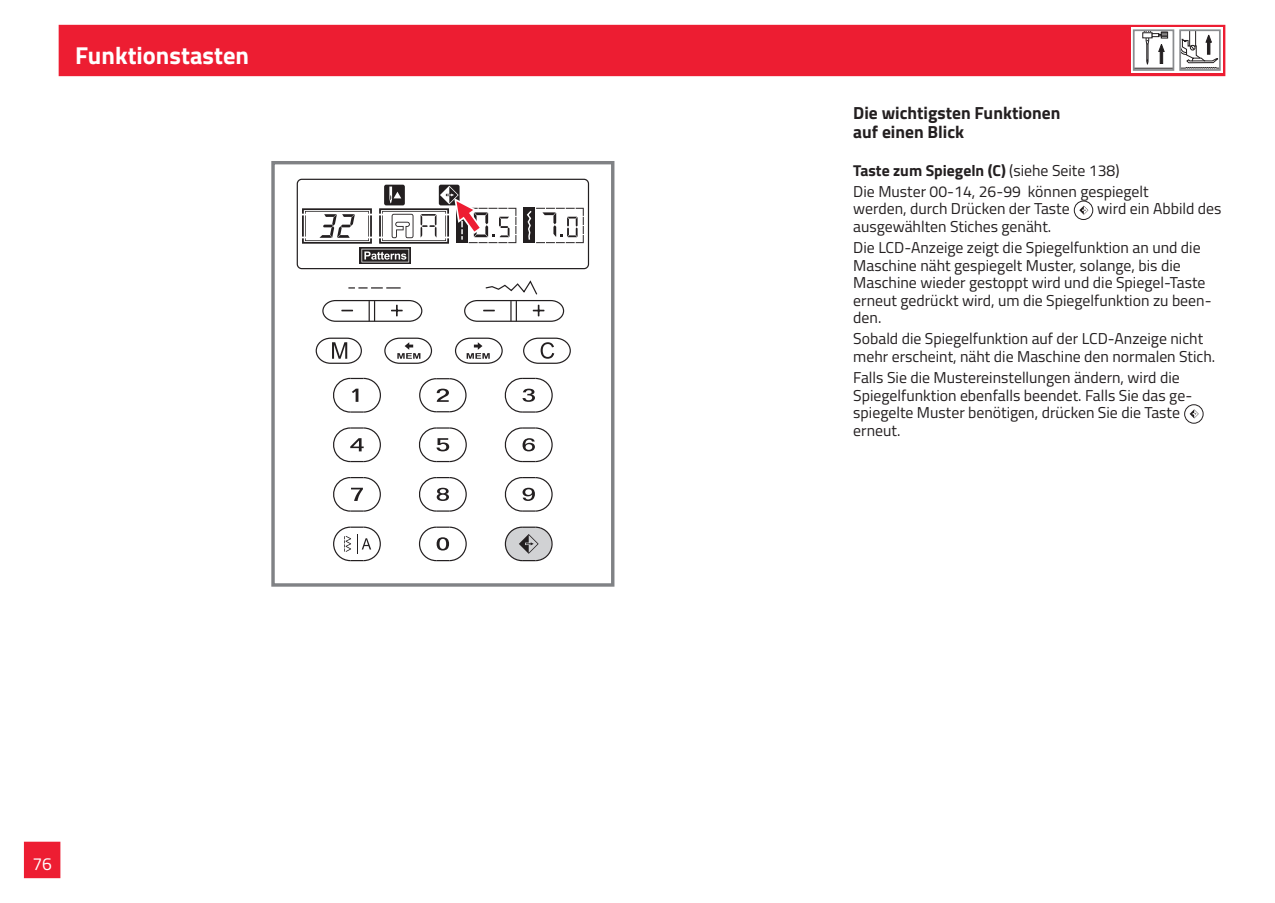
<style>
.page{position:relative;width:1275px;height:903px;background:#fff}
.page>*{position:absolute;margin:0;border:0;box-sizing:border-box;transform-origin:0 0}
.t1{font:700 24.5px "Titillium Web";color:#fff}
.t2{font:700 17.5px/19.2px "Titillium Web";color:#231f20}
.t3{font:17.5px "Titillium Web";color:#fff}
.t4{font:15.75px/17.5px "Titillium Web";color:#231f20}
.s1{font-weight:700}
</style>
<div class="page">
<div style="left:25px;top:842px;width:35px;height:35px;background:#ed1d32"></div>
<div style="left:24px;top:842px;width:36px;height:36px;border:2px solid #ed1d32"></div>
<div style="left:1074px;top:201px;width:19px;height:19px;border:1px solid #231f20;border-radius:50%"></div>
<svg style="left:1079px;top:206px;width:9px;height:9px"></svg>
<div style="left:1184px;top:404px;width:19px;height:19px;border:1px solid #231f20;border-radius:50%"></div>
<svg style="left:1190px;top:409px;width:9px;height:9px"></svg>
<div style="left:60px;top:26px;width:1164px;height:49px;background:#ed1d32"></div>
<div style="left:59px;top:25px;width:1166px;height:51px;border:2px solid #ed1d32"></div>
<svg style="left:322px;top:300px;width:101px;height:22px"></svg>
<svg style="left:333px;top:377px;width:48px;height:36px"></svg>
<svg style="left:504px;top:377px;width:49px;height:36px"></svg>
<svg style="left:419px;top:378px;width:48px;height:35px"></svg>
<svg style="left:333px;top:427px;width:48px;height:36px"></svg>
<svg style="left:419px;top:427px;width:48px;height:36px"></svg>
<svg style="left:504px;top:427px;width:49px;height:36px"></svg>
<svg style="left:333px;top:477px;width:48px;height:35px"></svg>
<svg style="left:419px;top:477px;width:48px;height:35px"></svg>
<svg style="left:504px;top:477px;width:49px;height:35px"></svg>
<svg style="left:504px;top:526px;width:49px;height:36px"></svg>
<svg style="left:333px;top:526px;width:48px;height:36px"></svg>
<svg style="left:418px;top:526px;width:49px;height:36px"></svg>
<svg style="left:464px;top:280px;width:101px;height:42px"></svg>
<svg style="left:348px;top:287px;width:53px;height:2px"></svg>
<svg style="left:384px;top:337px;width:49px;height:27px"></svg>
<svg style="left:315px;top:337px;width:47px;height:27px"></svg>
<svg style="left:523px;top:337px;width:48px;height:27px"></svg>
<svg style="left:454px;top:337px;width:49px;height:27px"></svg>
<div style="left:271px;top:161px;width:343px;height:426px;border:3px solid #808285"></div>
<div style="left:297px;top:179px;width:292px;height:90px;border:1px solid #231f20;border-radius:4px"></div>
<div style="left:384px;top:185px;width:21px;height:20px;background:#231f20;border-radius:2px"></div>
<div style="left:439px;top:185px;width:21px;height:20px;background:#231f20;border-radius:2px"></div>
<div style="left:524px;top:208px;width:11px;height:35px;background:#231f20"></div>
<svg style="left:526px;top:208px;width:58px;height:35px"></svg>
<div style="left:360px;top:247px;width:51px;height:17px;background:#807d7e"></div>
<svg style="left:302px;top:186px;width:214px;height:76px"></svg>
<div style="left:1131px;top:28px;width:91px;height:45px;background:#fff"></div>
<svg style="left:1182px;top:32px;width:36px;height:36px"></svg>
<div style="left:1179px;top:29px;width:42px;height:42px;border:2px solid #8a8c8f"></div>
<div style="left:1142px;top:32px;width:10px;height:6px;border:1px solid #231f20"></div>
<svg style="left:1144px;top:32px;width:24px;height:36px"></svg>
<div style="left:1133px;top:29px;width:41px;height:42px;border:2px solid #8a8c8f"></div>
<h1 class="t1" style="left:75px;top:37px;width:175px">Funktionstasten</h1>
<p class="t3" style="left:32px;top:851px;width:21px">76</p>
<p class="t2" style="left:853px;top:102px;width:209px">Die wichtigsten Funktionen auf einen Blick</p>
<p class="t4" style="left:853px;top:159px;width:297px;line-height:21.2px"><span class="s1">Taste zum Spiegeln (C)</span> (siehe Seite 138)<br>Die Muster 00-14, 26-99 können gespiegelt</p>
<p class="t4" style="left:853px;top:199px;width:218px">werden, durch Drücken der Taste</p>
<p class="t4" style="left:1097px;top:199px;width:126px">wird ein Abbild des</p>
<p class="t4" style="left:853px;top:215px;width:349px;line-height:21.2px">ausgewählten Stiches genäht.<br>Die LCD-Anzeige zeigt die Spiegelfunktion an und die</p>
<p class="t4" style="left:853px;top:256px;width:360px">Maschine näht gespiegelt Muster, solange, bis die Maschine wieder gestoppt wird und die Spiegel-Taste erneut gedrückt wird, um die Spiegelfunktion zu been&shy;den.</p>
<p class="t4" style="left:853px;top:329px;width:364px">Sobald die Spiegelfunktion auf der LCD-Anzeige nicht mehr erscheint, näht die Maschine den normalen Stich.</p>
<p class="t4" style="left:853px;top:368px;width:340px">Falls Sie die Mustereinstellungen ändern, wird die Spiegelfunktion ebenfalls beendet. Falls Sie das ge&shy;spiegelte Muster benötigen, drücken Sie die Taste erneut.</p>
</div>
